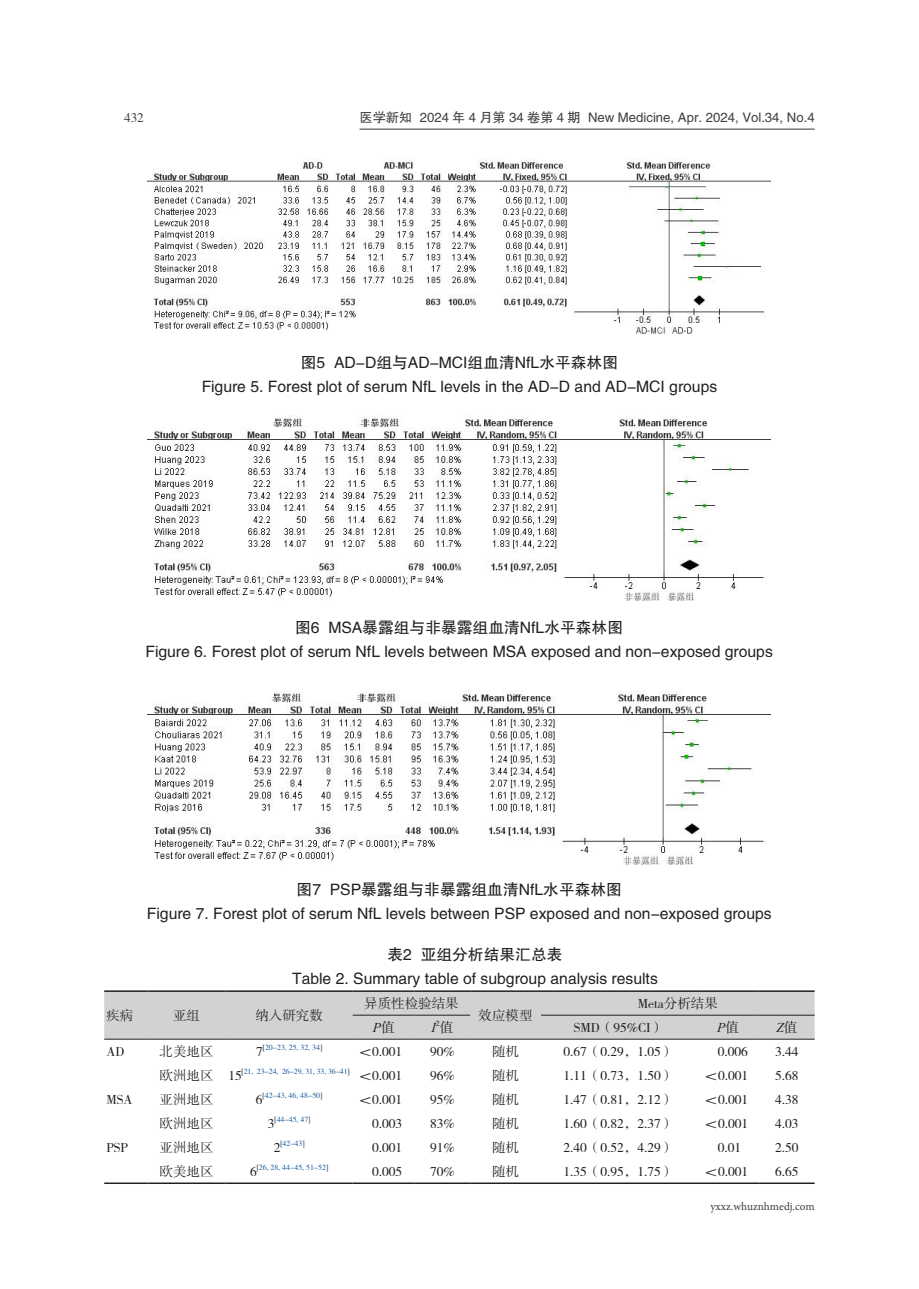
<style>
.page{position:relative;width:919px;height:1289px;background:#fff}
.page>*{position:absolute;margin:0;border:0;box-sizing:border-box;transform-origin:0 0}
._15_图表名{font:15.75px "FZHTK GBK1 0";color:#231f20}
._15_1_图表内容{font:13.5px "FZSSK GBK1 0";color:#231f20}
._15_1_图表内容-2{font:italic 13.5px "Times New Roman";color:#231f20}
.t1{font:13.2px "FZHTK GBK1 0";color:#3e3e3f}
.t2{font:13.2px "FZSSK GBK1 0";color:#3e3e3f}
.t3{font:11.25px "Minion Pro";color:#3e3e3f}
._15_1_图表内容-3{font:7.8px "FZSSK GBK1 0";color:#175d9e}
._15_1_图表内容-4{font:7.8px "FZSSK GBK1 0";color:#231f20}
.s1{font-family:"FZSSK GBK1 0";font-style:normal}
.s2{color:#231f20}
</style>
<div class="page">
<hr style="left:359px;top:129px;width:455px;height:1px;background:#3e3e3f">
<div style="left:104px;top:991px;width:710px;height:47px;background:#d1d2d4"></div>
<hr style="left:353px;top:1014px;width:61px;height:1px;background:#231f20">
<hr style="left:414px;top:1014px;width:56px;height:1px;background:#231f20">
<hr style="left:541px;top:1014px;width:156px;height:1px;background:#231f20">
<hr style="left:697px;top:1014px;width:62px;height:1px;background:#231f20">
<hr style="left:759px;top:1014px;width:55px;height:1px;background:#231f20">
<hr style="left:104px;top:1038px;width:43px;height:1px;background:#231f20">
<hr style="left:147px;top:1038px;width:78px;height:1px;background:#231f20">
<hr style="left:225px;top:1038px;width:128px;height:1px;background:#231f20">
<hr style="left:353px;top:1038px;width:61px;height:1px;background:#231f20">
<hr style="left:414px;top:1038px;width:56px;height:1px;background:#231f20">
<hr style="left:470px;top:1038px;width:71px;height:1px;background:#231f20">
<hr style="left:541px;top:1038px;width:156px;height:1px;background:#231f20">
<hr style="left:697px;top:1038px;width:62px;height:1px;background:#231f20">
<hr style="left:759px;top:1038px;width:55px;height:1px;background:#231f20">
<hr style="left:104px;top:990px;width:43px;height:1px;background:#231f20">
<hr style="left:147px;top:990px;width:78px;height:1px;background:#231f20">
<hr style="left:225px;top:990px;width:128px;height:1px;background:#231f20">
<hr style="left:353px;top:990px;width:61px;height:1px;background:#231f20">
<hr style="left:414px;top:990px;width:56px;height:1px;background:#231f20">
<hr style="left:470px;top:990px;width:71px;height:1px;background:#231f20">
<hr style="left:541px;top:990px;width:156px;height:1px;background:#231f20">
<hr style="left:697px;top:990px;width:62px;height:1px;background:#231f20">
<hr style="left:759px;top:990px;width:55px;height:1px;background:#231f20">
<hr style="left:104px;top:1182px;width:43px;height:1px;background:#231f20">
<hr style="left:147px;top:1182px;width:78px;height:1px;background:#231f20">
<hr style="left:225px;top:1182px;width:128px;height:1px;background:#231f20">
<hr style="left:353px;top:1182px;width:61px;height:1px;background:#231f20">
<hr style="left:414px;top:1182px;width:56px;height:1px;background:#231f20">
<hr style="left:470px;top:1182px;width:71px;height:1px;background:#231f20">
<hr style="left:541px;top:1182px;width:156px;height:1px;background:#231f20">
<hr style="left:697px;top:1182px;width:62px;height:1px;background:#231f20">
<hr style="left:759px;top:1182px;width:55px;height:1px;background:#231f20">
<img style="left:147px;top:159px;width:623px;height:175px">
<img style="left:147px;top:416px;width:623px;height:185px">
<img style="left:147px;top:690px;width:623px;height:175px">
<p class="t2" style="left:124px;top:111px;width:21px">432</p>
<p class="t1" style="left:359px;top:111px;width:456px">医学新知 2024 年 4 月第 34 卷第 4 期 New Medicine, Apr. 2024, Vol.34, No.4</p>
<p class="_15_图表名" style="left:301px;top:354px;width:319px">图5 AD-D组与AD-MCI组血清NfL水平森林图</p>
<p class="_15_图表名" style="left:202px;top:378px;width:517px">Figure 5. Forest plot of serum NfL levels in the AD-D and AD-MCI groups</p>
<p class="_15_图表名" style="left:295px;top:619px;width:329px">图6 MSA暴露组与非暴露组血清NfL水平森林图</p>
<p class="_15_图表名" style="left:145px;top:643px;width:629px">Figure 6. Forest plot of serum NfL levels between MSA exposed and non-exposed groups</p>
<p class="_15_图表名" style="left:296px;top:880px;width:327px">图7 PSP暴露组与非暴露组血清NfL水平森林图</p>
<p class="_15_图表名" style="left:147px;top:904px;width:626px">Figure 7. Forest plot of serum NfL levels between PSP exposed and non-exposed groups</p>
<p class="_15_图表名" style="left:387px;top:945px;width:176px">表2 亚组分析结果汇总表</p>
<p class="_15_图表名" style="left:292px;top:969px;width:367px">Table 2. Summary table of subgroup analysis results</p>
<p class="_15_1_图表内容" style="left:106px;top:1008px;width:28px">疾病</p>
<p class="_15_1_图表内容" style="left:173px;top:1008px;width:29px">亚组</p>
<p class="_15_1_图表内容" style="left:255px;top:1008px;width:69px">纳入研究数</p>
<p class="_15_1_图表内容" style="left:364px;top:996px;width:96px">异质性检验结果</p>
<p class="_15_1_图表内容" style="left:637px;top:996px;width:82px">Meta分析结果</p>
<p class="_15_1_图表内容" style="left:478px;top:1008px;width:55px">效应模型</p>
<p class="_15_1_图表内容-4" style="left:436px;top:1018px;width:5px">2</p>
<p class="_15_1_图表内容" style="left:573px;top:1020px;width:92px">SMD（95%CI）</p>
<p class="_15_1_图表内容-2" style="left:717px;top:1017px;width:23px">P<span class="s1">值</span></p>
<p class="_15_1_图表内容-2" style="left:776px;top:1017px;width:23px">Z<span class="s1">值</span></p>
<p class="_15_1_图表内容-2" style="left:373px;top:1017px;width:23px">P<span class="s1">值</span></p>
<p class="_15_1_图表内容-2" style="left:431px;top:1017px;width:23px">I <span class="s1">值</span></p>
<p class="_15_1_图表内容" style="left:106px;top:1044px;width:19px">AD</p>
<p class="_15_1_图表内容" style="left:159px;top:1044px;width:55px">北美地区</p>
<p class="_15_1_图表内容" style="left:256px;top:1044px;width:8px">7</p>
<p class="_15_1_图表内容-3" style="left:263px;top:1042px;width:61px"><span class="s2">[</span>20-23, 25, 32, 34<span class="s2">]</span></p>
<p class="_15_1_图表内容" style="left:359px;top:1044px;width:45px">＜0.001</p>
<p class="_15_1_图表内容" style="left:430px;top:1044px;width:26px">90%</p>
<p class="_15_1_图表内容" style="left:492px;top:1044px;width:28px">随机</p>
<p class="_15_1_图表内容" style="left:563px;top:1044px;width:112px">0.67（0.29，1.05）</p>
<p class="_15_1_图表内容" style="left:717px;top:1044px;width:32px">0.006</p>
<p class="_15_1_图表内容" style="left:775px;top:1044px;width:25px">3.44</p>
<p class="_15_1_图表内容" style="left:159px;top:1068px;width:55px">欧洲地区</p>
<p class="_15_1_图表内容" style="left:228px;top:1068px;width:15px">15</p>
<p class="_15_1_图表内容-3" style="left:242px;top:1066px;width:110px"><span class="s2">[</span>21, 23-24, 26-29, 31, 33, 36-41<span class="s2">]</span></p>
<p class="_15_1_图表内容" style="left:359px;top:1068px;width:45px">＜0.001</p>
<p class="_15_1_图表内容" style="left:430px;top:1068px;width:26px">96%</p>
<p class="_15_1_图表内容" style="left:492px;top:1068px;width:28px">随机</p>
<p class="_15_1_图表内容" style="left:563px;top:1068px;width:112px">1.11（0.73，1.50）</p>
<p class="_15_1_图表内容" style="left:704px;top:1068px;width:45px">＜0.001</p>
<p class="_15_1_图表内容" style="left:775px;top:1068px;width:25px">5.68</p>
<p class="_15_1_图表内容" style="left:106px;top:1092px;width:28px">MSA</p>
<p class="_15_1_图表内容" style="left:159px;top:1092px;width:55px">亚洲地区</p>
<p class="_15_1_图表内容" style="left:256px;top:1092px;width:8px">6</p>
<p class="_15_1_图表内容-3" style="left:262px;top:1090px;width:61px"><span class="s2">[</span>42-43, 46, 48-50<span class="s2">]</span></p>
<p class="_15_1_图表内容" style="left:359px;top:1092px;width:45px">＜0.001</p>
<p class="_15_1_图表内容" style="left:430px;top:1092px;width:26px">95%</p>
<p class="_15_1_图表内容" style="left:492px;top:1092px;width:28px">随机</p>
<p class="_15_1_图表内容" style="left:563px;top:1092px;width:112px">1.47（0.81，2.12）</p>
<p class="_15_1_图表内容" style="left:704px;top:1092px;width:45px">＜0.001</p>
<p class="_15_1_图表内容" style="left:775px;top:1092px;width:25px">4.38</p>
<p class="_15_1_图表内容" style="left:159px;top:1116px;width:55px">欧洲地区</p>
<p class="_15_1_图表内容" style="left:268px;top:1116px;width:8px">3</p>
<p class="_15_1_图表内容-3" style="left:274px;top:1114px;width:37px"><span class="s2">[</span>44-45, 47<span class="s2">]</span></p>
<p class="_15_1_图表内容" style="left:372px;top:1116px;width:32px">0.003</p>
<p class="_15_1_图表内容" style="left:430px;top:1116px;width:26px">83%</p>
<p class="_15_1_图表内容" style="left:492px;top:1116px;width:28px">随机</p>
<p class="_15_1_图表内容" style="left:563px;top:1116px;width:112px">1.60（0.82，2.37）</p>
<p class="_15_1_图表内容" style="left:704px;top:1116px;width:45px">＜0.001</p>
<p class="_15_1_图表内容" style="left:775px;top:1116px;width:25px">4.03</p>
<p class="_15_1_图表内容" style="left:106px;top:1140px;width:23px">PSP</p>
<p class="_15_1_图表内容" style="left:159px;top:1140px;width:55px">亚洲地区</p>
<p class="_15_1_图表内容" style="left:274px;top:1140px;width:8px">2</p>
<p class="_15_1_图表内容-3" style="left:280px;top:1138px;width:26px"><span class="s2">[</span>42-43<span class="s2">]</span></p>
<p class="_15_1_图表内容" style="left:372px;top:1140px;width:32px">0.001</p>
<p class="_15_1_图表内容" style="left:430px;top:1140px;width:26px">91%</p>
<p class="_15_1_图表内容" style="left:492px;top:1140px;width:28px">随机</p>
<p class="_15_1_图表内容" style="left:563px;top:1140px;width:112px">2.40（0.52，4.29）</p>
<p class="_15_1_图表内容" style="left:717px;top:1140px;width:25px">0.01</p>
<p class="_15_1_图表内容" style="left:775px;top:1140px;width:25px">2.50</p>
<p class="_15_1_图表内容" style="left:159px;top:1164px;width:55px">欧美地区</p>
<p class="_15_1_图表内容" style="left:250px;top:1164px;width:8px">6</p>
<p class="_15_1_图表内容-3" style="left:257px;top:1162px;width:73px"><span class="s2">[</span>26, 28, 44-45, 51-52<span class="s2">]</span></p>
<p class="_15_1_图表内容" style="left:372px;top:1164px;width:32px">0.005</p>
<p class="_15_1_图表内容" style="left:430px;top:1164px;width:26px">70%</p>
<p class="_15_1_图表内容" style="left:492px;top:1164px;width:28px">随机</p>
<p class="_15_1_图表内容" style="left:563px;top:1164px;width:112px">1.35（0.95，1.75）</p>
<p class="_15_1_图表内容" style="left:704px;top:1164px;width:45px">＜0.001</p>
<p class="_15_1_图表内容" style="left:775px;top:1164px;width:25px">6.65</p>
<p class="t3" style="left:710px;top:1198px;width:106px">yxxz.whuznhmedj.com</p>
</div>
